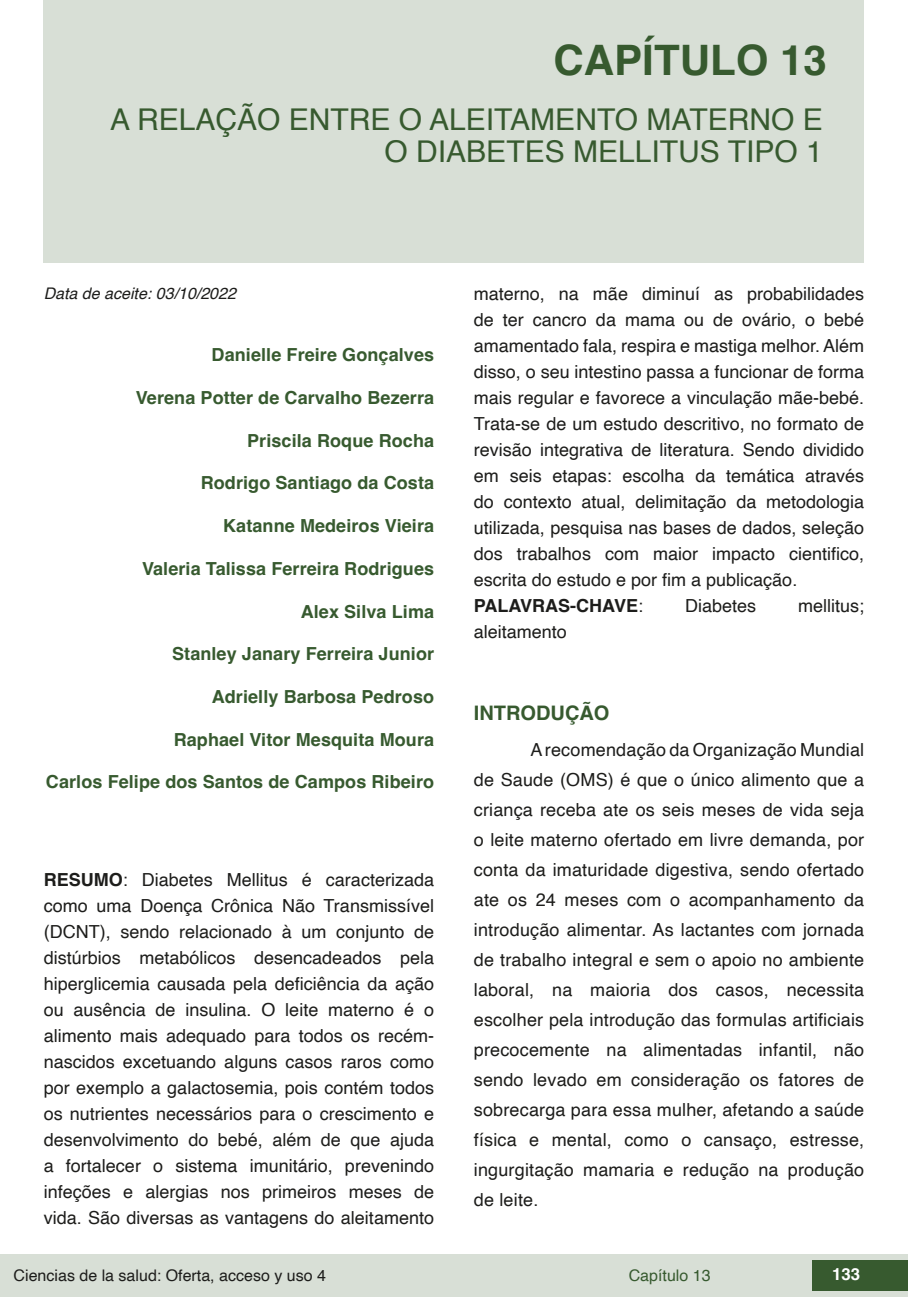
<style>
.page{position:relative;width:908px;height:1304px;background:#fff}
.page>*{position:absolute;margin:0;border:0;box-sizing:border-box;transform-origin:0 0}
.t1{font:700 42px "Helvetica";color:#375a2f}
.t2{font:30px/32px "Helvetica";color:#375a2f;text-align:right}
.t3{font:700 20px "Helvetica";color:#375a2f}
.t4{font:18px/26px "Helvetica";color:#1d1d1b;text-align:justify}
.t5{font:700 18px "Helvetica";letter-spacing:.005em;color:#375a2f}
.t6{font:700 16.8px "Helvetica";color:#fff}
.t7{font:16px "Helvetica";color:#1d1d1b}
.t8{font:italic 16px "Helvetica";color:#1d1d1b}
.t9{font:16px "Helvetica";color:#375a2f}
.s1{font-weight:700}
</style>
<div class="page">
<div style="left:0;top:1254px;width:906px;height:43px;background:#d8dfd6"></div>
<div style="left:812px;top:1261px;width:95px;height:30px;background:#375a2f"></div>
<div style="left:44px;top:0;width:819px;height:263px;background:#d8dfd6"></div>
<h1 class="t1" style="left:553px;top:35px;width:275px">CAPÍTULO 13</h1>
<h2 class="t2" style="left:110px;top:104px;width:713px">A RELAÇÃO ENTRE O ALEITAMENTO MATERNO E<br>O DIABETES MELLITUS TIPO 1</h2>
<p class="t8" style="left:44px;top:280px;width:194px">Data de aceite: 03/10/2022</p>
<p class="t5" style="left:211px;top:344px;width:224px">Danielle Freire Gonçalves</p>
<p class="t5" style="left:136px;top:387px;width:299px">Verena Potter de Carvalho Bezerra</p>
<p class="t5" style="left:247px;top:429px;width:188px">Priscila Roque Rocha</p>
<p class="t5" style="left:201px;top:472px;width:235px">Rodrigo Santiago da Costa</p>
<p class="t5" style="left:223px;top:515px;width:212px">Katanne Medeiros Vieira</p>
<p class="t5" style="left:142px;top:558px;width:293px">Valeria Talissa Ferreira Rodrigues</p>
<p class="t5" style="left:300px;top:600px;width:135px">Alex Silva Lima</p>
<p class="t5" style="left:172px;top:643px;width:263px">Stanley Janary Ferreira Junior</p>
<p class="t5" style="left:212px;top:686px;width:224px">Adrielly Barbosa Pedroso</p>
<p class="t5" style="left:174px;top:728px;width:262px">Raphael Vitor Mesquita Moura</p>
<p class="t5" style="left:46px;top:771px;width:389px">Carlos Felipe dos Santos de Campos Ribeiro</p>
<p class="t4" style="left:44px;top:867px;width:392px"><span class="s1">RESUMO</span>: Diabetes Mellitus é caracterizada como uma Doença Crônica Não Transmissível (DCNT), sendo relacionado à um conjunto de distúrbios metabólicos desencadeados pela hiperglicemia causada pela deficiência da ação ou ausência de insulina. O leite materno é o alimento mais adequado para todos os recém&shy;nascidos excetuando alguns casos raros como por exemplo a galactosemia, pois contém todos os nutrientes necessários para o crescimento e desenvolvimento do bebé, além de que ajuda a fortalecer o sistema imunitário, prevenindo infeções e alergias nos primeiros meses de vida. São diversas as vantagens do aleitamento</p>
<p class="t4" style="left:473px;top:281px;width:392px;text-align:left">materno, na mãe diminuí as probabilidades de ter cancro da mama ou de ovário, o bebé amamentado fala, respira e mastiga melhor. Além disso, o seu intestino passa a funcionar de forma mais regular e favorece a vinculação mãe-bebé.<br>Trata-se de um estudo descritivo, no formato de revisão integrativa de literatura. Sendo dividido em seis etapas: escolha da temática através do contexto atual, delimitação da metodologia utilizada, pesquisa nas bases de dados, seleção dos trabalhos com maior impacto cientifico, escrita do estudo e por fim a publicação.<br><span class="s1">PALAVRAS-CHAVE</span>:</p>
<p class="t4" style="left:684px;top:593px;width:73px">Diabetes</p>
<p class="t4" style="left:797px;top:593px;width:68px">mellitus;</p>
<p class="t4" style="left:473px;top:619px;width:95px">aleitamento</p>
<p class="t3" style="left:473px;top:701px;width:137px">INTRODUÇÃO</p>
<p class="t4" style="left:473px;top:735px;width:392px;line-height:30px;text-indent:57px">A recomendação da Organização Mundial de Saude (OMS) é que o único alimento que a criança receba ate os seis meses de vida seja o leite materno ofertado em livre demanda, por conta da imaturidade digestiva, sendo ofertado ate os 24 meses com o acompanhamento da introdução alimentar. As lactantes com jornada de trabalho integral e sem o apoio no ambiente laboral, na maioria dos casos, necessita escolher pela introdução das formulas artificiais precocemente na alimentadas infantil, não sendo levado em consideração os fatores de sobrecarga para essa mulher, afetando a saúde física e mental, como o cansaço, estresse, ingurgitação mamaria e redução na produção de leite.</p>
<p class="t7" style="left:14px;top:1263px;width:314px">Ciencias de la salud: Oferta, acceso y uso 4</p>
<p class="t9" style="left:628px;top:1263px;width:83px">Capítulo 13</p>
<p class="t6" style="left:831px;top:1264px;width:30px">133</p>
</div>
